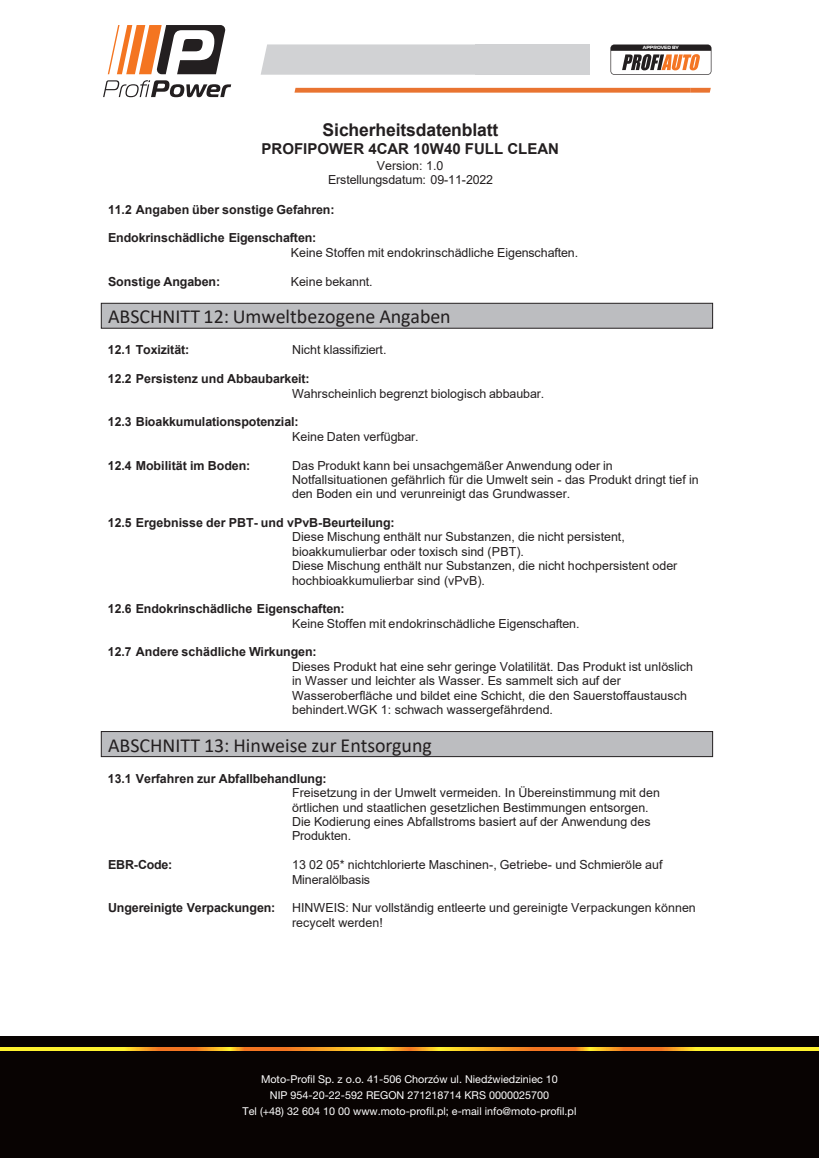
<style>
.page{position:relative;width:819px;height:1158px;background:#fff}
.page>*{position:absolute;margin:0;border:0;box-sizing:border-box;transform-origin:0 0}
.t1{font:20px "Calibri";color:#231f20}
.t2{font:700 17.5px "Arial";letter-spacing:-.01em;color:#231f20}
.t3{font:700 15px "Arial";color:#231f20}
.t4{font:12.5px/14.4px "Arial";color:#231f20}
.t5{font:700 12.5px "Arial";letter-spacing:-.005em;color:#231f20}
.t6{font:10.75px/16.2px "Helvetica Neue LT Pro";color:#fff;text-align:center}
.t7{font:700 4.62px "Magistral";color:#fff}
</style>
<div class="page">
<div style="left:101px;top:303px;width:612px;height:25px;background:#bcbdc0;border:1px solid #231f20"></div>
<div style="left:101px;top:731px;width:612px;height:26px;background:#bcbdc0;border:1px solid #231f20"></div>
<div style="left:0;top:1036px;width:819px;height:122px;background:#080302"></div>
<svg style="left:0;top:1048px;width:819px;height:2px"></svg>
<svg style="left:108px;top:25px;width:118px;height:49px"></svg>
<svg style="left:103px;top:80px;width:128px;height:17px"></svg>
<svg style="left:261px;top:44px;width:214px;height:31px"></svg>
<div style="left:475px;top:44px;width:114px;height:31px;background:#d1d2d4"></div>
<svg style="left:294px;top:88px;width:417px;height:5px"></svg>
<svg style="left:610px;top:45px;width:101px;height:30px"></svg>
<h2 class="t2" style="left:323px;top:117px;width:177px">Sicherheitsdatenblatt</h2>
<p class="t3" style="left:262px;top:139px;width:299px">PROFIPOWER 4CAR 10W40 FULL CLEAN</p>
<p class="t4" style="left:328px;top:158px;width:166px;text-align:center">Version: 1.0<br>Erstellungsdatum: 09-11-2022</p>
<p class="t5" style="left:108px;top:200px;width:228px">11.2 Angaben über sonstige Gefahren:</p>
<p class="t5" style="left:108px;top:229px;width:210px">Endokrinschädliche Eigenschaften:</p>
<p class="t4" style="left:291px;top:245px;width:289px">Keine Stoffen mit endokrinschädliche Eigenschaften.</p>
<p class="t5" style="left:108px;top:272px;width:114px">Sonstige Angaben:</p>
<p class="t4" style="left:291px;top:274px;width:83px">Keine bekannt.</p>
<h1 class="t1" style="left:108px;top:303px;width:344px">ABSCHNITT 12: Umweltbezogene Angaben</h1>
<p class="t7" style="left:643px;top:45px;width:37px">APPROVED BY</p>
<p class="t5" style="left:108px;top:341px;width:83px">12.1 Toxizität:</p>
<p class="t4" style="left:292px;top:343px;width:96px">Nicht klassifiziert.</p>
<p class="t5" style="left:108px;top:370px;width:203px">12.2 Persistenz und Abbaubarkeit:</p>
<p class="t4" style="left:292px;top:386px;width:254px">Wahrscheinlich begrenzt biologisch abbaubar.</p>
<p class="t5" style="left:108px;top:413px;width:192px">12.3 Bioakkumulationspotenzial:</p>
<p class="t4" style="left:292px;top:429px;width:128px">Keine Daten verfügbar.</p>
<p class="t5" style="left:108px;top:456px;width:144px">12.4 Mobilität im Boden:</p>
<p class="t4" style="left:292px;top:458px;width:408px">Das Produkt kann bei unsachgemäßer Anwendung oder in<br>Notfallsituationen gefährlich für die Umwelt sein - das Produkt dringt tief in den Boden ein und verunreinigt das Grundwasser.</p>
<p class="t5" style="left:108px;top:514px;width:288px">12.5 Ergebnisse der PBT- und vPvB-Beurteilung:</p>
<p class="t4" style="left:292px;top:530px;width:387px">Diese Mischung enthält nur Substanzen, die nicht persistent, bioakkumulierbar oder toxisch sind (PBT).<br>Diese Mischung enthält nur Substanzen, die nicht hochpersistent oder hochbioakkumulierbar sind (vPvB).</p>
<p class="t5" style="left:108px;top:600px;width:238px">12.6 Endokrinschädliche Eigenschaften:</p>
<p class="t4" style="left:292px;top:616px;width:289px">Keine Stoffen mit endokrinschädliche Eigenschaften.</p>
<p class="t5" style="left:108px;top:643px;width:210px">12.7 Andere schädliche Wirkungen:</p>
<p class="t4" style="left:292px;top:659px;width:403px">Dieses Produkt hat eine sehr geringe Volatilität. Das Produkt ist unlöslich in Wasser und leichter als Wasser. Es sammelt sich auf der Wasseroberfläche und bildet eine Schicht, die den Sauerstoffaustausch behindert.WGK 1: schwach wassergefährdend.</p>
<h1 class="t1" style="left:108px;top:731px;width:325px">ABSCHNITT 13: Hinweise zur Entsorgung</h1>
<p class="t5" style="left:108px;top:769px;width:220px">13.1 Verfahren zur Abfallbehandlung:</p>
<p class="t4" style="left:292px;top:785px;width:369px">Freisetzung in der Umwelt vermeiden. In Übereinstimmung mit den örtlichen und staatlichen gesetzlichen Bestimmungen entsorgen.<br>Die Kodierung eines Abfallstroms basiert auf der Anwendung des Produkten.</p>
<p class="t5" style="left:108px;top:856px;width:66px">EBR-Code:</p>
<p class="t5" style="left:108px;top:899px;width:169px">Ungereinigte Verpackungen:</p>
<p class="t4" style="left:292px;top:857px;width:372px">13 02 05* nichtchlorierte Maschinen-, Getriebe- und Schmieröle auf<br>Mineralölbasis</p>
<p class="t4" style="left:292px;top:900px;width:405px">HINWEIS: Nur vollständig entleerte und gereinigte Verpackungen können recycelt werden!</p>
<p class="t6" style="left:243px;top:1070px;width:335px">Moto-Profil Sp. z o.o. 41-506 Chorzów ul. Niedźwiedziniec 10<br>NIP 954-20-22-592 REGON 271218714 KRS 0000025700<br>Tel (+48) 32 604 10 00 www.moto-profil.pl; e-mail info@moto-profil.pl</p>
</div>
